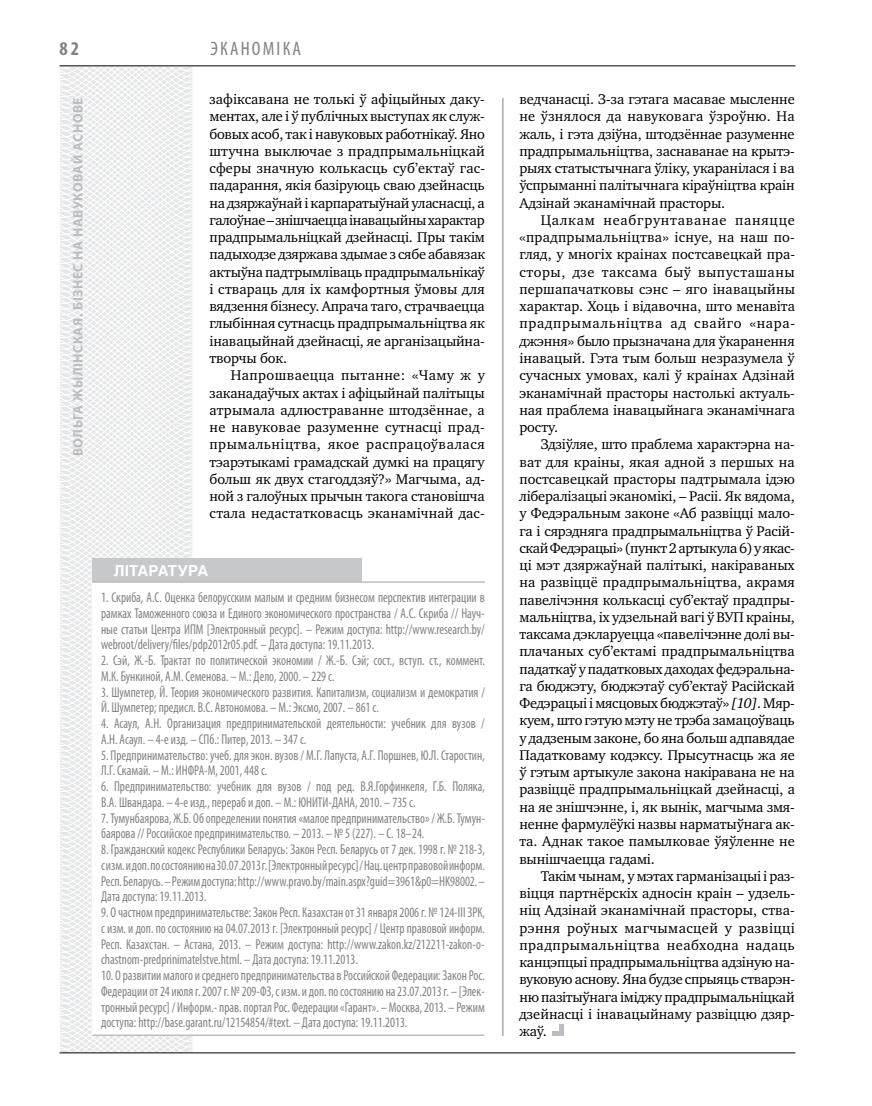
<style>
.page{position:relative;width:872px;height:1106px;background:#fff}
.page>*{position:absolute;margin:0;border:0;box-sizing:border-box;transform-origin:0 0}
.t1{font:condensed 19.5px "Myriad Pro";letter-spacing:.11em;color:#808285}
.t2{font:700 condensed 19.5px "Myriad Pro";color:#808285}
.t3{font:700 15px "Helios";letter-spacing:-.025em;color:#fff}
.t4{font:14.4px/17.2px "Charter C";letter-spacing:-.01em;color:#000;text-align:justify}
.t5{font:condensed 14.25px/15.8px "Myriad Pro";color:#808285;scale:.9 1}
.t6{font:700 13.5px "Myriad Pro";letter-spacing:.04em;color:#bcbdc0}
.s1{font-style:italic}
</style>
<div class="page">
<svg style="left:59px;top:65px;width:192px;height:989px"></svg>
<hr style="left:502px;top:98px;width:1px;height:938px;background:#808285">
<hr style="left:60px;top:1052px;width:735px;height:1px;background:#000">
<hr style="left:60px;top:65px;width:735px;height:1px;background:#000">
<div style="left:93px;top:559px;width:269px;height:23px;background:#c6c8ca"></div>
<div style="left:93px;top:583px;width:392px;height:453px;background:#fff"></div>
<hr style="left:93px;top:1034px;width:391px;height:2px;background:#bcbdc0">
<hr style="left:93px;top:581px;width:392px;height:2px;background:#bcbdc0">
<hr style="left:559px;top:1024px;width:4px;height:12px;background:#bcbdc0">
<div style="left:552px;top:1031px;width:11px;height:5px;background:#bcbdc0"></div>
<h1 class="t2" style="left:60px;top:37px;width:21px">82</h1>
<p class="t6" style="left:69px;top:456px;width:359px;rotate:-90deg">Вольга ЖЫЛІНСКАЯ. Бізнес на навуковай аснове</p>
<h1 class="t1" style="left:210px;top:37px;width:92px">эКАНОМІКА</h1>
<p class="t4" style="left:209px;top:91px;width:277px">зафіксавана не толькі ў афіцыйных даку&shy;ментах, але і ў публічных выступах як служ&shy;бовых асоб, так і навуковых работнікаў. Яно штучна выключае з прадпрымальніцкай сферы значную колькасць суб’ектаў гас&shy;падарання, якія базіруюць сваю дзейнасць на дзяржаўнай і карпаратыўнай уласнасці, а галоўнае – знішчаецца інавацыйны характар прадпрымальніцкай дзейнасці. Пры такім падыходзе дзяржава здымае з сябе абавязак актыўна падтрымліваць прадпрымальнікаў і ствараць для іх камфортныя ўмовы для вядзення бізнесу. Апрача таго, страчваецца глыбінная сутнасць прадпрымальніцтва як інавацыйнай дзейнасці, яе арганізацыйна&shy;творчы бок.</p>
<p class="t4" style="left:209px;top:367px;width:277px;text-indent:21px">Напрошваецца пытанне: «Чаму ж у заканадаўчых актах і афіцыйнай палітыцы атрымала адлюстраванне штодзённае, а не навуковае разуменне сутнасці прад&shy;прымальніцтва, якое распрацоўвалася тэарэтыкамі грамадскай думкі на працягу больш як двух стагоддзяў?» Магчыма, ад&shy;ной з галоўных прычын такога становішча стала недастатковасць эканамічнай дас-</p>
<p class="t3" style="left:114px;top:562px;width:96px">Літаратура</p>
<p class="t5" style="left:101px;top:589px;width:428px;text-align:justify">1. Скриба, А.С. Оценка белорусским малым и средним бизнесом перспектив интеграции в рамках Таможенного союза и Единого экономического пространства / А.С. Скриба // Науч&shy;ные статьи Центра ИПМ [Электронный ресурс]. – Режим доступа: http://www.research.by/ webroot/delivery/files/pdp2012r05.pdf. – Дата доступа: 19.11.2013.</p>
<p class="t5" style="left:101px;top:652px;width:428px">2. Сэй, Ж.-Б. Трактат по политической экономии / Ж.-Б. Сэй; сост., вступ. ст., коммент.<br>М.К. Бункиной, А.М. Семенова. – М.: Дело, 2000. – 229 с.</p>
<p class="t5" style="left:101px;top:684px;width:428px">3. Шумпетер, Й. Теория экономического развития. Капитализм, социализм и демократия /<br>Й. Шумпетер; предисл. В.С. Автономова. – М.: Эксмо, 2007. – 861 c.</p>
<p class="t5" style="left:101px;top:715px;width:428px">4. Асаул, А.Н. Организация предпринимательской деятельности: учебник для вузов /<br>А.Н. Асаул. – 4-е изд. – СПб.: Питер, 2013. – 347 с.</p>
<p class="t5" style="left:101px;top:747px;width:428px">5. Предпринимательство: учеб. для экон. вузов / М.Г. Лапуста, А.Г. Поршнев, Ю.Л. Старостин,<br>Л.Г. Скамай. – М.: ИНФРА-М, 2001, 448 с.</p>
<p class="t5" style="left:101px;top:778px;width:428px">6. Предпринимательство: учебник для вузов / под ред. В.Я.Горфинкеля, Г.Б. Поляка,<br>В.А. Швандара. – 4-е изд., перераб и доп. – М.: ЮНИТИ-ДАНА, 2010. – 735 с.</p>
<p class="t5" style="left:101px;top:809px;width:428px">7. Тумунбаярова, Ж.Б. Об определении понятия «малое предпринимательство» / Ж.Б. Тумун&shy;баярова // Российское предпринимательство. – 2013. – № 5 (227). – С. 18–24.</p>
<p class="t5" style="left:101px;top:841px;width:428px;text-align:justify">8. Гражданский кодекс Республики Беларусь: Закон Респ. Беларусь от 7 дек. 1998 г. № 218-З, с изм. и доп. по состоянию на 30.07.2013 г. [Электронный ресурс] / Нац. центр правовой информ.<br>Респ. Беларусь. – Режим доступа: http://www.pravo.by/main.aspx?guid=3961&amp;p0=HK98002. – Дата доступа: 19.11.2013.</p>
<p class="t5" style="left:101px;top:904px;width:428px;text-align:justify">9. О частном предпринимательстве: Закон Респ. Казахстан от 31 января 2006 г. № 124-III ЗРК, с изм. и доп. по состоянию на 04.07.2013 г. [Электронный ресурс] / Центр правовой информ.<br>Респ. Казахстан. – Астана, 2013. – Режим доступа: http://www.zakon.kz/212211-zakon-o&shy;chastnom-predprinimatelstve.html. – Дата доступа: 19.11.2013.</p>
<p class="t5" style="left:101px;top:967px;width:428px;text-align:justify">10. О развитии малого и среднего предпринимательства в Российской Федерации: Закон Рос.<br>Федерации от 24 июля г. 2007 г. № 209-ФЗ, с изм. и доп. по состоянию на 23.07.2013 г. – [Элек&shy;тронный ресурс] / Информ.- прав. портал Рос. Федерации «Гарант». – Москва, 2013. – Режим доступа: http://base.garant.ru/12154854/#text. – Дата доступа: 19.11.2013.</p>
<p class="t4" style="left:519px;top:91px;width:277px">ведчанасцi. З-за гэтага масавае мысленне не ўзнялося да навуковага ўзроўню. На жаль, і гэта дзіўна, штодзённае разуменне прадпрымальніцтва, заснаванае на крытэ&shy;рыях статыстычнага ўліку, укаранілася і ва ўспрыманні палітычнага кіраўніцтва краін Адзінай эканамічнай прасторы.</p>
<p class="t4" style="left:519px;top:211px;width:277px;text-indent:21px">Цалкам неабгрунтаванае паняцце «прадпрымальніцтва» існуе, на наш по&shy;гляд, у многіх краінах постсавецкай пра&shy;сторы, дзе таксама быў выпусташаны першапачатковы сэнс – яго інавацыйны характар. Хоць і відавочна, што менавіта прадпрымальніцтва ад свайго «нара&shy;джэння» было прызначана для ўкаранення інавацый. Гэта тым больш незразумела ў сучасных умовах, калі ў краінах Адзінай эканамічнай прасторы настолькі актуаль&shy;ная праблема інавацыйнага эканамічнага росту.</p>
<p class="t4" style="left:519px;top:436px;width:277px;text-indent:21px">Здзіўляе, што праблема характэрна на&shy;ват для краіны, якая адной з першых на постсавецкай прасторы падтрымала ідэю лібералізацыі эканомікі, – Расіі. Як вядома, у Федэральным законе «Аб развіцці мало&shy;га і сярэдняга прадпрымальніцтва ў Расій&shy;скай Федэрацыі» (пункт 2 артыкула 6) у якас&shy;ці мэт дзяржаўнай палітыкі, накіраваных на развіццё прадпрымальніцтва, акрамя павелічэння колькасці суб’ектаў прадпры&shy;мальніцтва, іх удзельнай вагі ў ВУП краіны, таксама дэкларуецца «павелічэнне долі вы&shy;плачаных суб’ектамі прадпрымальніцтва падаткаў у падатковых даходах федэральна&shy;га бюджэту, бюджэтаў суб’ектаў Расійскай Федэрацыі і мясцовых бюджэтаў» <span class="s1">[10]</span>. Мяр&shy;куем, што гэтую мэту не трэба замацоўваць у дадзеным законе, бо яна больш адпавядае Падатковаму кодэксу. Прысутнасць жа яе ў гэтым артыкуле закона накіравана не на развіццё прадпрымальніцкай дзейнасці, а на яе знішчэнне, і, як вынік, магчыма змя&shy;ненне фармулёўкі назвы нарматыўнага ак&shy;та. Аднак такое памылковае ўяўленне не вынішчаецца гадамі.</p>
<p class="t4" style="left:519px;top:867px;width:277px;text-indent:21px">Такім чынам, у мэтах гарманізацыі і раз&shy;віцця партнёрскіх адносін краін – удзель&shy;ніц Адзінай эканамічнай прасторы, ства&shy;рэння роўных магчымасцей у развіцці прадпрымальніцтва неабходна надаць канцэпцыі прадпрымальніцтва адзіную на&shy;вуковую аснову. Яна будзе спрыяць стварэн&shy;ню пазітыўнага іміджу прадпрымальніцкай дзейнасці і інавацыйнаму развіццю дзяр&shy;жаў.</p>
</div>
